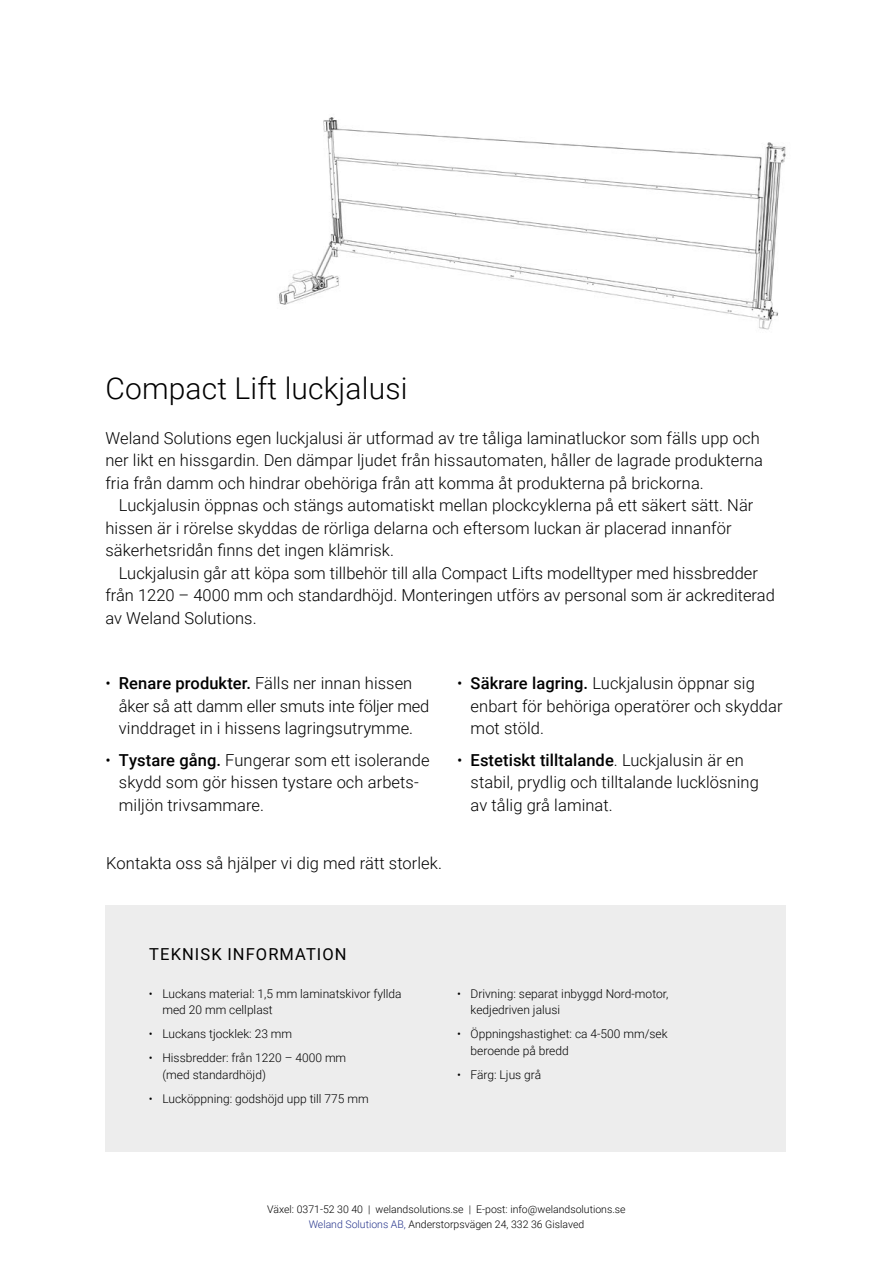
<style>
.page{position:relative;width:893px;height:1263px;background:#fff}
.page>*{position:absolute;margin:0;border:0;box-sizing:border-box;transform-origin:0 0}
.t1{font:300 30px "Roboto";letter-spacing:.005em;color:#000}
.t2{font:300 16.5px/22.5px "Roboto";letter-spacing:.005em;color:#000}
.t3{font:16.5px "Roboto";letter-spacing:.065em;color:#000}
.t4{font:300 12px/16.5px "Roboto";color:#000}
.t5{font:300 10.5px/15px "Roboto";color:#000;text-align:center}
.s1{font-weight:500}
.s2{color:#26358c}
</style>
<div class="page">
<img style="left:279px;top:117px;width:507px;height:213px">
<div style="left:106px;top:905px;width:680px;height:247px;background:#ededed"></div>
<h1 class="t1" style="left:105px;top:367px;width:303px">Compact Lift luckjalusi</h1>
<p class="t2" style="left:105px;top:426px;width:659px">Weland Solutions egen luckjalusi är utformad av tre tåliga laminatluckor som fälls upp och ner likt en hissgardin. Den dämpar ljudet från hissautomaten, håller de lagrade produkterna fria från damm och hindrar obehöriga från att komma åt produkterna på brickorna.</p>
<p class="t2" style="left:105px;top:493px;width:650px;text-indent:13px">Luckjalusin öppnas och stängs automatiskt mellan plockcyklerna på ett säkert sätt. När hissen är i rörelse skyddas de rörliga delarna och eftersom luckan är placerad innanför -säkerhetsridån finns det ingen klämrisk.</p>
<p class="t2" style="left:105px;top:561px;width:671px;text-indent:13px">Luckjalusin går att köpa som tillbehör till alla Compact Lifts modelltyper med hissbredder från 1220 – 4000 mm och standardhöjd. Monteringen utförs av personal som är ackrediterad av Weland Solutions.</p>
<p class="t2" style="left:119px;top:671px;width:312px;text-indent:-13px">• <span class="s1">Renare produkter.</span> Fälls ner innan hissen åker så att damm eller smuts inte följer med vinddraget in i hissens lagringsutrymme.</p>
<p class="t2" style="left:119px;top:748px;width:312px;text-indent:-13px">• <span class="s1">Tystare gång.</span> Fungerar som ett isolerande skydd som gör hissen tystare och arbets&shy;miljön trivsammare.</p>
<p class="t2" style="left:106px;top:851px;width:337px">Kontakta oss så hjälper vi dig med rätt storlek.</p>
<p class="t2" style="left:471px;top:671px;width:314px;text-indent:-13px">• <span class="s1">Säkrare lagring.</span> Luckjalusin öppnar sig enbart för behöriga operatörer och skyddar mot stöld.</p>
<p class="t2" style="left:471px;top:748px;width:290px;text-indent:-13px">• <span class="s1">Estetiskt tilltalande</span>. Luckjalusin är en stabil, prydlig och tilltalande lucklösning av tålig grå laminat.</p>
<p class="t3" style="left:149px;top:943px;width:199px">TEKNISK INFORMATION</p>
<p class="t4" style="left:162px;top:985px;width:241px;text-indent:-14px">• Luckans material: 1,5 mm laminatskivor fyllda med 20 mm cellplast</p>
<p class="t4" style="left:149px;top:1025px;width:145px">• Luckans tjocklek: 23 mm</p>
<p class="t4" style="left:162px;top:1049px;width:185px;text-indent:-14px">• Hissbredder: från 1220 – 4000 mm (med standardhöjd)</p>
<p class="t4" style="left:149px;top:1090px;width:221px">• Lucköppning: godshöjd upp till 775 mm</p>
<p class="t4" style="left:471px;top:985px;width:199px;text-indent:-14px">• Drivning: separat inbyggd Nord-motor, kedjedriven jalusi</p>
<p class="t4" style="left:471px;top:1025px;width:199px;text-indent:-14px">• Öppningshastighet: ca 4-500 mm/sek beroende på bredd</p>
<p class="t4" style="left:457px;top:1066px;width:86px">• Färg: Ljus grå</p>
<p class="t5" style="left:267px;top:1202px;width:360px">Växel: 0371-52 30 40 | welandsolutions.se | E-post: info@welandsolutions.se<br><span class="s2">Weland Solutions AB,</span> Anderstorpsvägen 24, 332 36 Gislaved</p>
</div>
